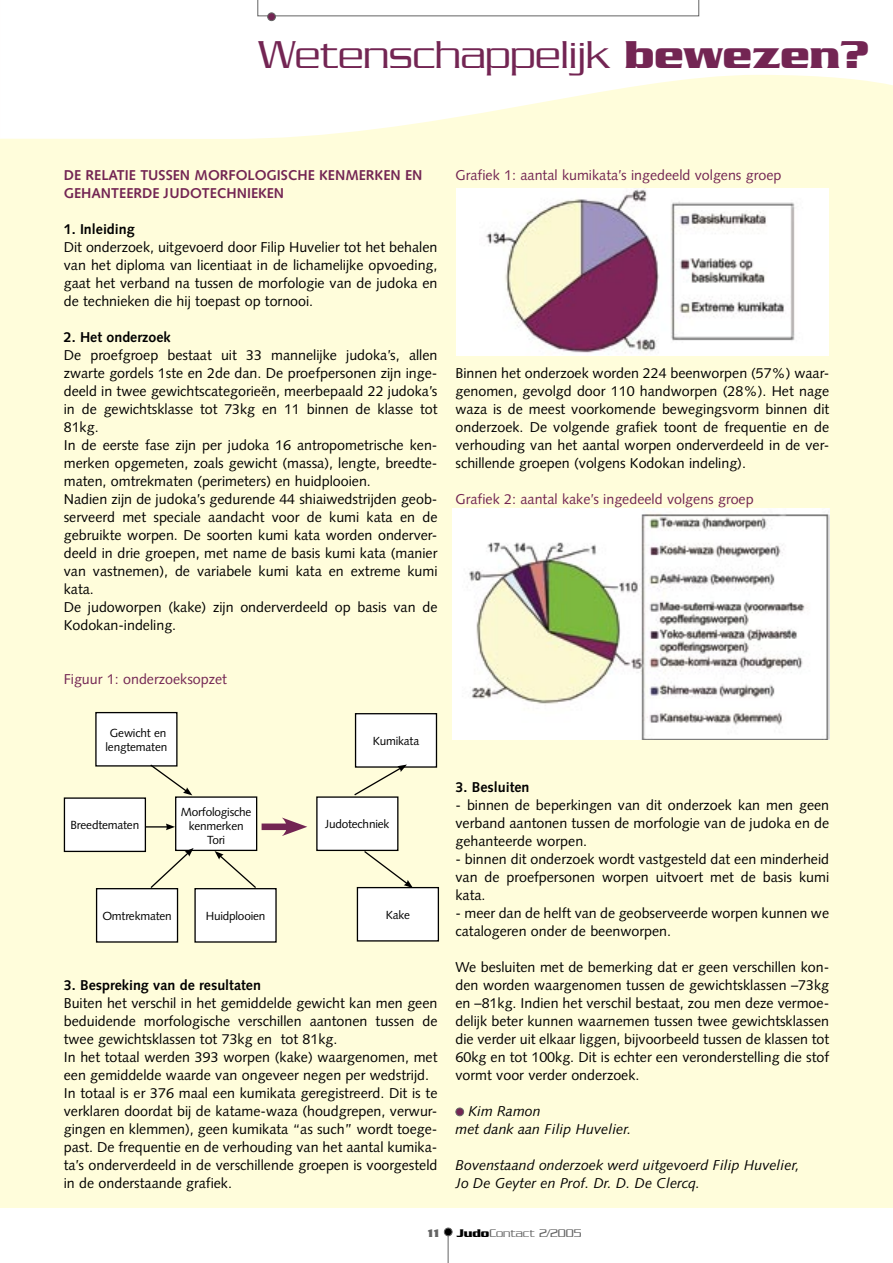
<style>
.page{position:relative;width:893px;height:1263px;background:#fff}
.page>*{position:absolute;margin:0;border:0;box-sizing:border-box;transform-origin:0 0}
.t1{font:300 42px "Serpentine";color:#732553}
.TEK{font:14.25px/18px "Syntax";color:#000;text-align:justify}
.TEK-2{font:14.25px "Syntax";color:#732553}
.TEK-3{font:italic 14.25px "Syntax";color:#000}
.TEK-4{font:700 14.25px/18px "Syntax";color:#732553}
.TEK-5{font:700 14.25px "Syntax";color:#000}
.t2{font:300 12px "Serpentine";color:#636363}
.t3{font:700 12px "Serpentine";color:#636363}
.TIT2{font:11.85px/14.1px "Syntax";letter-spacing:-.015em;color:#000;text-align:center}
.TIT2-2{font:11.7px/14.1px "Syntax";letter-spacing:-.015em;color:#000;text-align:center}
.s1{font-weight:700}
.s2{font-weight:700;color:#000}
</style>
<div class="page">
<hr style="left:448px;top:1233px;width:1px;height:30px;background:#636363">
<div style="left:444px;top:1228px;width:8px;height:8px;background:#000;border-radius:50%"></div>
<div style="left:444px;top:1228px;width:8px;height:8px;border:1px solid #636363;border-radius:50%"></div>
<div style="left:0;top:0;width:893px;height:1208px;background:#fffddb"></div>
<div style="left:456px;top:1108px;width:8px;height:8px;background:#732553;border-radius:50%"></div>
<div style="left:455px;top:1107px;width:9px;height:9px;border:1px solid #636363;border-radius:50%"></div>
<div style="left:456px;top:189px;width:373px;height:167px;background:#fff"></div>
<img style="left:485px;top:235px;width:310px;height:118px">
<img style="left:452px;top:509px;width:377px;height:231px">
<div style="left:96px;top:713px;width:81px;height:53px;background:#fff"></div>
<div style="left:95px;top:712px;width:83px;height:54px;border:1px solid #000"></div>
<div style="left:64px;top:798px;width:81px;height:53px;background:#fff"></div>
<div style="left:64px;top:797px;width:82px;height:55px;border:1px solid #000"></div>
<div style="left:97px;top:889px;width:81px;height:53px;background:#fff"></div>
<div style="left:96px;top:888px;width:82px;height:55px;border:1px solid #000"></div>
<div style="left:176px;top:797px;width:81px;height:53px;background:#fff"></div>
<div style="left:175px;top:796px;width:82px;height:55px;border:1px solid #000"></div>
<div style="left:195px;top:889px;width:81px;height:53px;background:#fff"></div>
<div style="left:317px;top:797px;width:81px;height:53px;background:#fff"></div>
<div style="left:316px;top:796px;width:82px;height:55px;border:1px solid #000"></div>
<div style="left:356px;top:714px;width:80px;height:53px;background:#fff"></div>
<div style="left:355px;top:713px;width:82px;height:55px;border:1px solid #000"></div>
<div style="left:357px;top:887px;width:81px;height:54px;background:#fff"></div>
<div style="left:357px;top:887px;width:82px;height:54px;border:1px solid #000"></div>
<div style="left:262px;top:823px;width:31px;height:7px;background:#732553"></div>
<svg style="left:282px;top:817px;width:25px;height:19px"></svg>
<svg style="left:149px;top:848px;width:45px;height:41px"></svg>
<svg style="left:215px;top:851px;width:42px;height:38px"></svg>
<svg style="left:149px;top:763px;width:43px;height:32px"></svg>
<svg style="left:145px;top:823px;width:30px;height:7px"></svg>
<svg style="left:363px;top:850px;width:50px;height:38px"></svg>
<svg style="left:353px;top:764px;width:54px;height:33px"></svg>
<svg style="left:0;top:0;width:893px;height:235px;fill:#fffefd"></svg>
<div style="left:257px;top:0;width:442px;height:16px;background:#fff"></div>
<div style="left:268px;top:13px;width:7px;height:8px;background:#732553;border-radius:50%"></div>
<div style="left:267px;top:12px;width:9px;height:9px;border:1px solid #636363;border-radius:50%"></div>
<p class="t1" style="left:258px;top:32px;width:613px">Wetenschappelijk <span class="s1">bewezen?</span></p>
<p class="TEK-4" style="left:64px;top:166px;width:360px">DE RELATIE TUSSEN MORFOLOGISCHE KENMERKEN EN<br>GEHANTEERDE JUDOTECHNIEKEN</p>
<p class="TEK-5" style="left:64px;top:221px;width:72px">1. Inleiding</p>
<p class="TEK" style="left:64px;top:238px;width:375px">Dit onderzoek, uitgevoerd door Filip Huvelier tot het behalen van het diploma van licentiaat in de lichamelijke opvoeding, gaat het verband na tussen de morfologie van de judoka en de technieken die hij toepast op tornooi.</p>
<p class="TEK-5" style="left:64px;top:329px;width:108px">2. Het onderzoek</p>
<p class="TEK" style="left:64px;top:346px;width:375px">De proefgroep bestaat uit 33 mannelijke judoka’s, allen zwarte gordels 1ste en 2de dan. De proefpersonen zijn inge&shy;deeld in twee gewichtscategorieën, meerbepaald 22 judoka’s in de gewichtsklasse tot 73kg en 11 binnen de klasse tot 81kg.</p>
<p class="TEK" style="left:64px;top:436px;width:375px">In de eerste fase zijn per judoka 16 antropometrische ken&shy;merken opgemeten, zoals gewicht (massa), lengte, breedte&shy;maten, omtrekmaten (perimeters) en huidplooien.</p>
<p class="TEK" style="left:64px;top:490px;width:375px">Nadien zijn de judoka’s gedurende 44 shiaiwedstrijden geob&shy;serveerd met speciale aandacht voor de kumi kata en de gebruikte worpen. De soorten kumi kata worden onderver&shy;deeld in drie groepen, met name de basis kumi kata (manier van vastnemen), de variabele kumi kata en extreme kumi kata.</p>
<p class="TEK" style="left:64px;top:598px;width:375px">De judoworpen (kake) zijn onderverdeeld op basis van de<br>Kodokan-indeling.</p>
<p class="TEK-2" style="left:64px;top:671px;width:165px">Figuur 1: onderzoeksopzet</p>
<p class="TIT2" style="left:106px;top:725px;width:63px">Gewicht en lengtematen</p>
<p class="TIT2" style="left:71px;top:818px;width:70px">Breedtematen</p>
<p class="TIT2-2" style="left:181px;top:805px;width:72px">Morfologische</p>
<p class="TIT2-2" style="left:189px;top:819px;width:56px">kenmerken<br>Tori</p>
<p class="TIT2" style="left:102px;top:909px;width:71px">Omtrekmaten</p>
<p class="TIT2-2" style="left:206px;top:909px;width:61px">Huidplooien</p>
<p class="TIT2-2" style="left:373px;top:734px;width:48px">Kumikata</p>
<p class="TIT2-2" style="left:325px;top:817px;width:66px">Judotechniek</p>
<p class="TIT2-2" style="left:386px;top:907px;width:26px">Kake</p>
<p class="TEK-5" style="left:64px;top:977px;width:199px">3. Bespreking van de resultaten</p>
<p class="TEK" style="left:64px;top:994px;width:375px">Buiten het verschil in het gemiddelde gewicht kan men geen beduidende morfologische verschillen aantonen tussen de twee gewichtsklassen tot 73kg en tot 81kg.</p>
<p class="TEK" style="left:64px;top:1048px;width:375px">In het totaal werden 393 worpen (kake) waargenomen, met een gemiddelde waarde van ongeveer negen per wedstrijd.</p>
<p class="TEK" style="left:64px;top:1084px;width:375px">In totaal is er 376 maal een kumikata geregistreerd. Dit is te verklaren doordat bij de katame-waza (houdgrepen, verwur&shy;gingen en klemmen), geen kumikata “as such” wordt toege&shy;past. De frequentie en de verhouding van het aantal kumika&shy;ta’s onderverdeeld in de verschillende groepen is voorgesteld in de onderstaande grafiek.</p>
<p class="TEK-2" style="left:455px;top:167px;width:327px">Grafiek 1: aantal kumikata’s ingedeeld volgens groep</p>
<p class="TEK" style="left:455px;top:364px;width:375px">Binnen het onderzoek worden 224 beenworpen (57%) waar&shy;genomen, gevolgd door 110 handworpen (28%). Het nage waza is de meest voorkomende bewegingsvorm binnen dit onderzoek. De volgende grafiek toont de frequentie en de verhouding van het aantal worpen onderverdeeld in de ver&shy;schillende groepen (volgens Kodokan indeling).</p>
<p class="TEK-2" style="left:455px;top:491px;width:300px">Grafiek 2: aantal kake’s ingedeeld volgens groep</p>
<p class="TEK-5" style="left:455px;top:779px;width:76px">3. Besluiten</p>
<p class="TEK" style="left:455px;top:796px;width:375px">- binnen de beperkingen van dit onderzoek kan men geen verband aantonen tussen de morfologie van de judoka en de gehanteerde worpen.</p>
<p class="TEK" style="left:455px;top:850px;width:375px">- binnen dit onderzoek wordt vastgesteld dat een minderheid van de proefpersonen worpen uitvoert met de basis kumi kata.</p>
<p class="TEK" style="left:455px;top:904px;width:375px">- meer dan de helft van de geobserveerde worpen kunnen we catalogeren onder de beenworpen.</p>
<p class="TEK" style="left:455px;top:958px;width:375px">We besluiten met de bemerking dat er geen verschillen kon&shy;den worden waargenomen tussen de gewichtsklassen –73kg en –81kg. Indien het verschil bestaat, zou men deze vermoe&shy;delijk beter kunnen waarnemen tussen twee gewichtsklassen die verder uit elkaar liggen, bijvoorbeeld tussen de klassen tot 60kg en tot 100kg. Dit is echter een veronderstelling die stof vormt voor verder onderzoek.</p>
<p class="TEK-3" style="left:468px;top:1103px;width:74px">Kim Ramon</p>
<p class="TEK-3" style="left:455px;top:1121px;width:177px">met dank aan Filip Huvelier.</p>
<p class="TEK-3" style="left:455px;top:1157px;width:346px">Bovenstaand onderzoek werd uitgevoerd Filip Huvelier,</p>
<p class="TEK-3" style="left:455px;top:1175px;width:246px">Jo De Geyter en Prof. Dr. D. De Clercq.</p>
<p class="t3" style="left:428px;top:1226px;width:13px">11</p>
<p class="t2" style="left:457px;top:1227px;width:127px"><span class="s2">Judo</span>Contact 2/2005</p>
</div>
